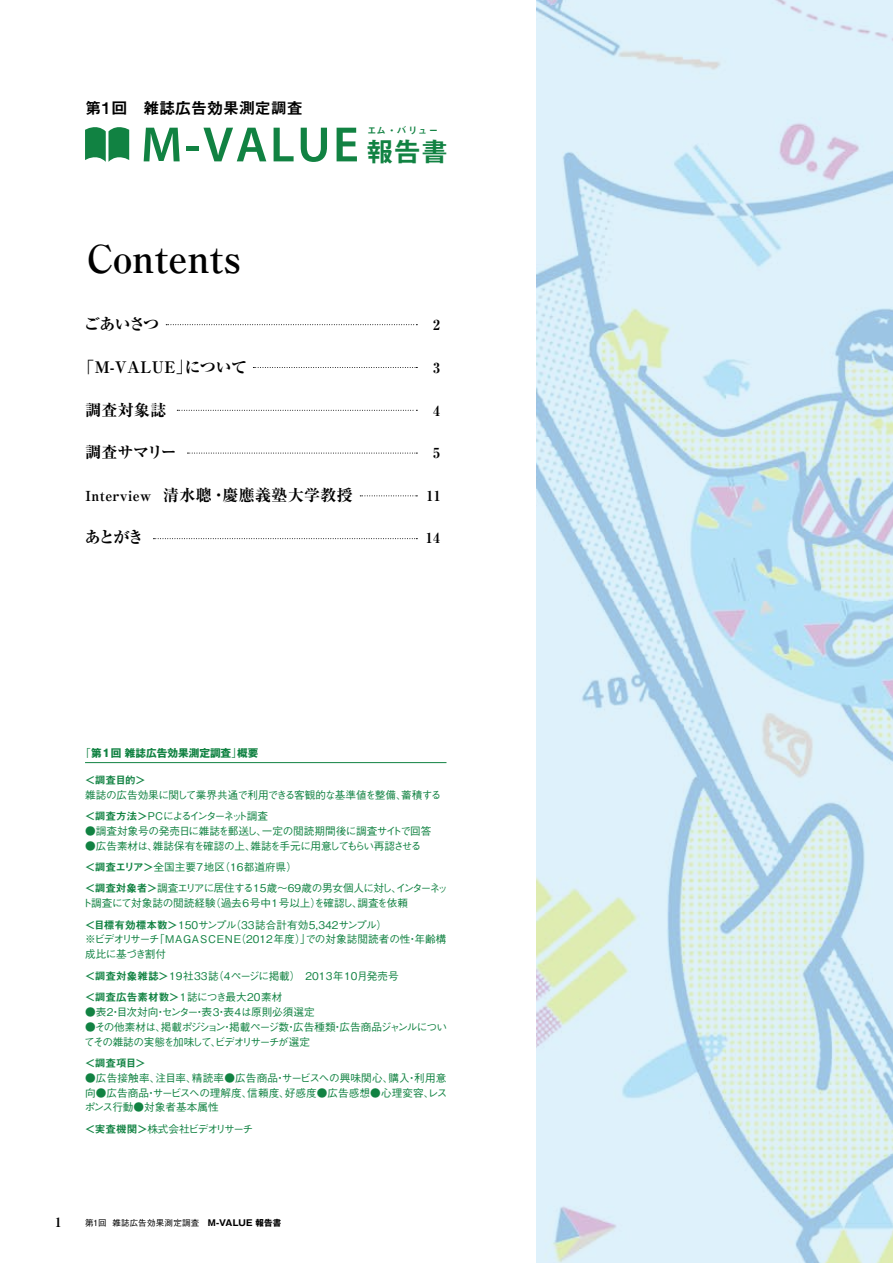
<style>
.page{position:relative;width:893px;height:1263px;background:#fff}
.page>*{position:absolute;margin:0;border:0;box-sizing:border-box;transform-origin:0 0}
.t1{font:700 38.25px "Ryumin Pro";color:#000}
.t2{font:27.6px "Midashi Go Pro MB31";color:#118242}
.t3{font:700 expanded 15.9px "Ryumin Pro";letter-spacing:.025em;color:#000}
.t4{font:15.9px "Midashi Go Pro MB31";color:#000}
.t5{font:700 expanded 13.8px "Ryumin Pro";color:#000}
.t6{font:700 expanded 12.75px "Ryumin Pro";color:#000}
.t7{font:500 10.65px/14.9px "Gothic BBB Pro";letter-spacing:-.01em;color:#118242}
.t8{font:500 10.65px/21.3px "Gothic BBB Pro";letter-spacing:-.035em;color:#118242}
.t9{font:500 10.65px/14.9px "Gothic BBB Pro";letter-spacing:-.08em;color:#118242}
.t10{font:500 10.65px/21.3px "Gothic BBB Pro";letter-spacing:-.07em;color:#118242}
.t11{font:500 10.65px "Gothic BBB Pro";letter-spacing:-.03em;color:#118242}
.t12{font:700 10.65px "Gothic MB101 Pro";color:#118242}
.t13{font:500 10.65px "Gothic BBB Pro";letter-spacing:-.115em;color:#118242}
.t14{font:10.65px "Midashi Go Pro MB31";letter-spacing:-.04em;color:#118242}
.t15{font:9.45px "Midashi Go Pro MB31";letter-spacing:.075em;color:#118242}
.t16{font:500 8.55px "Gothic BBB Pro";letter-spacing:.025em;color:#000}
.s1{font-size:13.8px}
.s2{font-family:"Gothic BBB Pro";font-weight:500}
.s3{font-family:"Midashi Go Pro MB31";font-weight:400}
.s4{font-family:"Gothic MB101 Pro";font-weight:700}
</style>
<div class="page">
<svg style="left:537px;top:0;width:356px;height:1263px;background:#d2e8f2"></svg>
<svg style="left:144px;top:128px;width:36px;height:33px"></svg>
<hr style="left:186px;top:146px;width:13px;height:4px;background:#118242">
<svg style="left:203px;top:128px;width:63px;height:33px"></svg>
<svg style="left:274px;top:128px;width:20px;height:33px"></svg>
<svg style="left:301px;top:128px;width:26px;height:34px"></svg>
<svg style="left:337px;top:128px;width:20px;height:33px"></svg>
<svg style="left:85px;top:127px;width:44px;height:35px"></svg>
<hr style="left:85px;top:762px;width:361px;height:1px;background:#118242">
<svg style="left:166px;top:324px;width:251px;height:1px"></svg>
<svg style="left:253px;top:367px;width:164px;height:1px"></svg>
<svg style="left:177px;top:410px;width:240px;height:1px"></svg>
<svg style="left:187px;top:453px;width:230px;height:1px"></svg>
<svg style="left:360px;top:495px;width:57px;height:1px"></svg>
<svg style="left:153px;top:538px;width:264px;height:1px"></svg>
<h3 class="t4" style="left:85px;top:96px;width:219px">第1回　雑誌広告効果測定調査</h3>
<h1 class="t1" style="left:87px;top:228px;width:155px">Contents</h1>
<p class="t15" style="left:367px;top:123px;width:73px">エム・バリュー</p>
<h2 class="t2" style="left:366px;top:129px;width:84px">報告書</h2>
<h3 class="t3" style="left:84px;top:312px;width:77px">ごあいさつ</h3>
<p class="t5" style="left:433px;top:314px;width:8px">2</p>
<h3 class="t3" style="left:78px;top:355px;width:170px">「M-VALUE」について</h3>
<p class="t5" style="left:433px;top:357px;width:8px">3</p>
<h3 class="t3" style="left:85px;top:397px;width:83px">調査対象誌</h3>
<p class="t5" style="left:433px;top:399px;width:8px">4</p>
<h3 class="t3" style="left:85px;top:440px;width:93px">調査サマリー</h3>
<p class="t5" style="left:433px;top:442px;width:8px">5</p>
<h3 class="t3" style="left:85px;top:482px;width:269px"><span class="s1">Interview</span> 清水聰・慶應義塾大学教授</h3>
<p class="t5" style="left:426px;top:485px;width:16px">11</p>
<h3 class="t3" style="left:85px;top:525px;width:60px">あとがき</h3>
<p class="t5" style="left:426px;top:527px;width:16px">14</p>
<p class="t12" style="left:80px;top:744px;width:180px"><span class="s2">「</span>第1回 雑誌広告効果測定調査<span class="s2">」</span>概要</p>
<p class="t14" style="left:85px;top:771px;width:63px">＜調査目的＞</p>
<p class="t10" style="left:85px;top:783px;width:358px">雑誌の広告効果に関して業界共通で利用できる客観的な基準値を整備、蓄積する<span class="s3">＜調査方法＞</span>PCによるインターネット調査</p>
<p class="t11" style="left:85px;top:822px;width:348px">●調査対象号の発売日に雑誌を郵送し、一定の閲読期間後に調査サイトで回答</p>
<p class="t8" style="left:85px;top:834px;width:365px">●広告素材は、雑誌保有を確認の上、雑誌を手元に用意してもらい再認させる<br><span class="s3">＜調査エリア＞</span>全国主要7地区（16都道府県）<br><span class="s3">＜調査対象者＞</span>調査エリアに居住する15歳～69歳の男女個人に対し、インターネッ</p>
<p class="t7" style="left:82px;top:891px;width:328px;line-height:21.3px">ト調査にて対象誌の閲読経験（過去6号中1号以上）を確認し、調査を依頼<span class="s3">＜目標有効標本数＞</span>150サンプル（33誌合計有効5,342サンプル）</p>
<p class="t7" style="left:85px;top:931px;width:363px">※ビデオリサーチ「MAGASCENE（2012年度）」での対象誌閲読者の性・年齢構成比に基づき割付</p>
<p class="t7" style="left:85px;top:964px;width:315px;line-height:21.3px"><span class="s3">＜調査対象雑誌＞</span>19社33誌（4ページに掲載）　2013年10月発売号<span class="s3">＜調査広告素材数＞</span>1誌につき最大20素材</p>
<p class="t7" style="left:85px;top:1003px;width:231px">●表2・目次対向・センター・表3・表4は原則必須選定</p>
<p class="t9" style="left:84px;top:1018px;width:364px">●その他素材は、掲載ポジション・掲載ページ数・広告種類・広告商品ジャンルについてその雑誌の実態を加味して、ビデオリサーチが選定</p>
<p class="t14" style="left:85px;top:1054px;width:63px">＜調査項目＞</p>
<p class="t7" style="left:85px;top:1069px;width:364px;text-align:justify">●広告接触率、注目率、精読率●広告商品・サービスへの興味関心、購入・利用意向●広告商品・サービスへの理解度、信頼度、好感度●広告感想●心理変容、レスポンス行動●対象者基本属性</p>
<p class="t13" style="left:85px;top:1120px;width:170px"><span class="s3">＜実査機関＞</span>株式会社ビデオリサーチ</p>
<p class="t6" style="left:55px;top:1212px;width:8px">1</p>
<p class="t16" style="left:85px;top:1216px;width:198px">第1回 雑誌広告効果測定調査　<span class="s4">M-VALUE 報告書</span></p>
</div>
